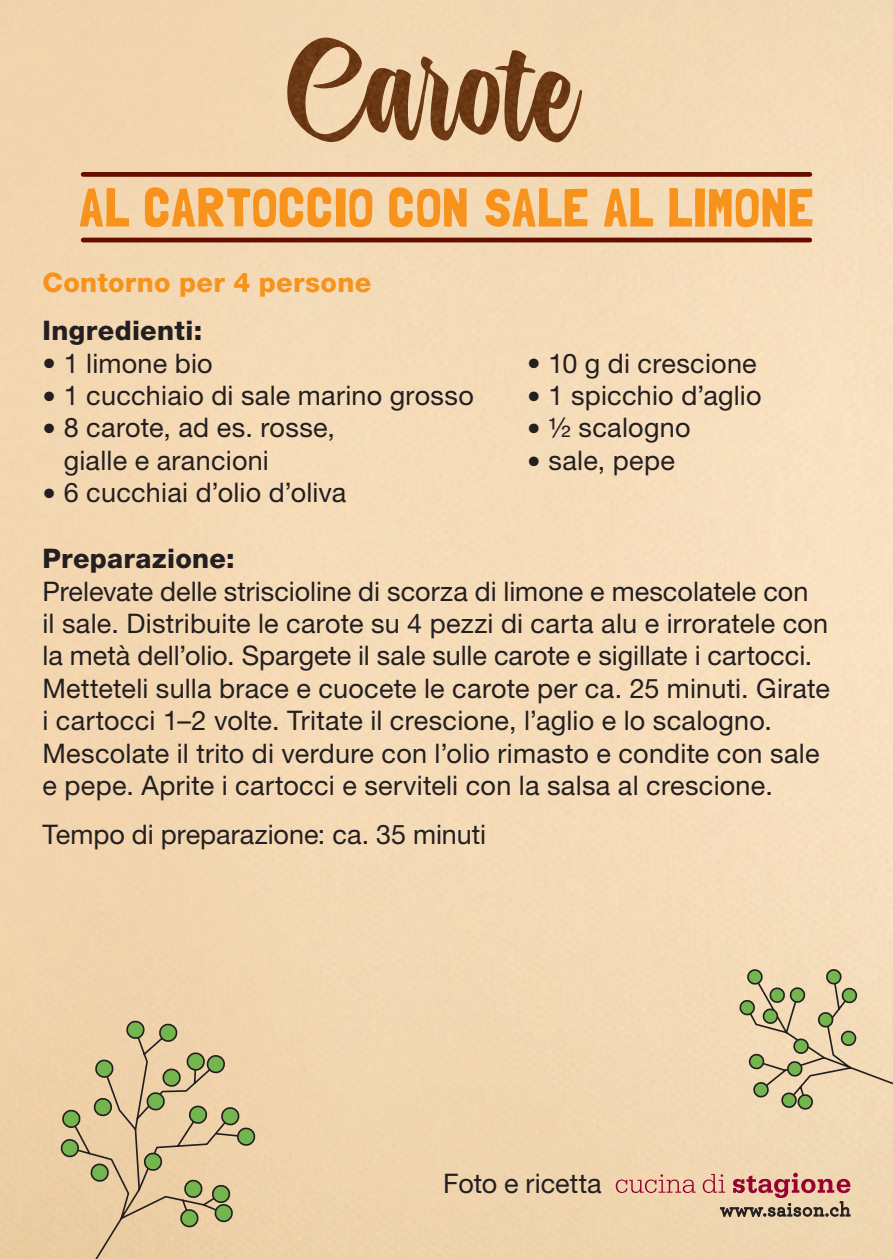
<style>
.page{position:relative;width:893px;height:1259px;background:#fff}
.page>*{position:absolute;margin:0;border:0;box-sizing:border-box;transform-origin:0 0}
.t1{font:54px "Londrina Solid";letter-spacing:.01em;color:#f7931d}
.t2{font:27px/32.4px "Helvetica Neue LT Std";letter-spacing:.01em;color:#231f20}
.t3{font:800 27px "Helvetica Neue LT Std";letter-spacing:.015em;color:#231f20}
.t4{font:800 27px "Helvetica Neue LT Std";letter-spacing:.01em;color:#f7931d}
</style>
<div class="page">
<img style="left:1px;top:0;width:892px;height:1259px">
<img style="left:0;top:0;width:1px;height:1259px">
<hr style="left:83px;top:238px;width:727px;height:4px;background:#670d00">
<div style="left:83px;top:172px;width:727px;height:5px;background:#670d00"></div>
<svg style="left:616px;top:1174px;width:80px;height:19px;background:#deac97"></svg>
<svg style="left:703px;top:1172px;width:147px;height:44px;background:#cba08d"></svg>
<img style="left:283px;top:38px;width:299px;height:105px">
<svg style="left:60px;top:1018px;width:198px;height:241px;background:#d9c399"></svg>
<svg style="left:739px;top:969px;width:154px;height:140px;background:#d7c7a2"></svg>
<h1 class="t1" style="left:79px;top:176px;width:736px">AL CARTOCCIO CON SALE AL LIMONE</h1>
<p class="t4" style="left:43px;top:266px;width:330px">Contorno per 4 persone</p>
<p class="t3" style="left:43px;top:314px;width:161px">Ingredienti:</p>
<p class="t2" style="left:43px;top:346px;width:172px">• 1 limone bio</p>
<p class="t2" style="left:43px;top:379px;width:433px">• 1 cucchiaio di sale marino grosso</p>
<p class="t2" style="left:64px;top:411px;width:273px;text-indent:-21px">• 8 carote, ad es. rosse, gialle e arancioni</p>
<p class="t2" style="left:43px;top:476px;width:305px">• 6 cucchiai d’olio d’oliva</p>
<p class="t2" style="left:527px;top:346px;width:231px">• 10 g di crescione</p>
<p class="t2" style="left:527px;top:379px;width:236px">• 1 spicchio d’aglio</p>
<p class="t2" style="left:527px;top:411px;width:165px">• ½ scalogno</p>
<p class="t2" style="left:527px;top:443px;width:149px">• sale, pepe</p>
<p class="t3" style="left:42px;top:542px;width:194px">Preparazione:</p>
<p class="t2" style="left:42px;top:574px;width:789px">Prelevate delle striscioline di scorza di limone e mescolatele con<br>il sale. Distribuite le carote su 4 pezzi di carta alu e irroratele con la metà dell’olio. Spargete il sale sulle carote e sigillate i cartocci.<br>Metteteli sulla brace e cuocete le carote per ca. 25 minuti. Girate i cartocci 1–2 volte. Tritate il crescione, l’aglio e lo scalogno.<br>Mescolate il trito di verdure con l’olio rimasto e condite con sale e pepe. Aprite i cartocci e serviteli con la salsa al crescione.</p>
<p class="t2" style="left:42px;top:817px;width:445px">Tempo di preparazione: ca. 35 minuti</p>
<p class="t2" style="left:443px;top:1166px;width:160px">Foto e ricetta</p>
</div>
